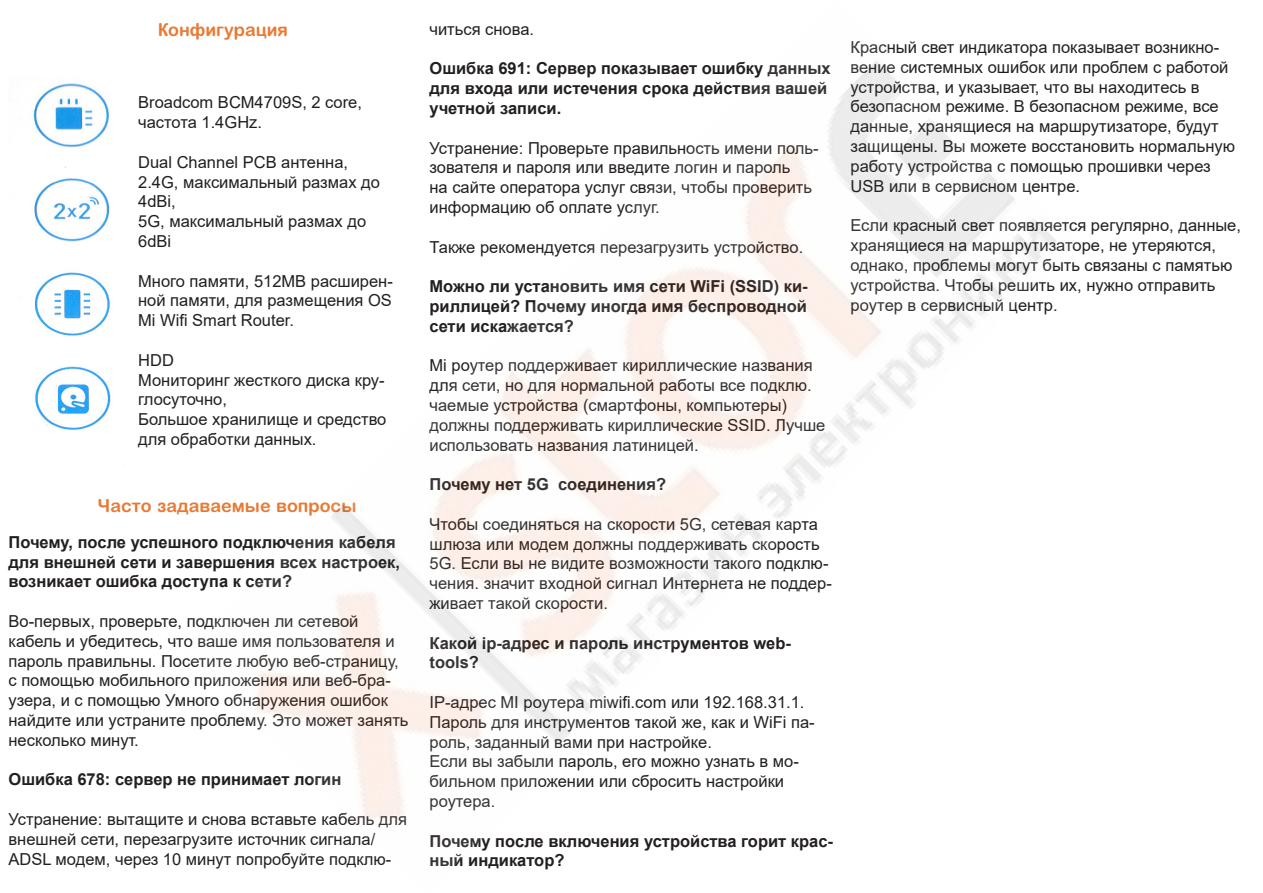
<style>
.page{position:relative;width:1263px;height:893px;background:#fff}
.page>*{position:absolute;margin:0;border:0;box-sizing:border-box;transform-origin:0 0}
.t1{font:700 18px "Arial Rounded MT Pro Cyr";color:#e87a33}
.t2{font:16.5px/19.8px "Arial";color:#231f20}
.t3{font:700 16.5px/19.8px "Arial";color:#231f20}
</style>
<div class="page">
<img style="left:33px;top:83px;width:78px;height:347px">
<p class="t1" style="left:158px;top:19px;width:131px">Конфигурация</p>
<p class="t2" style="left:138px;top:93px;width:225px">Broadcom BCM4709S, 2 core, частота 1.4GHz.</p>
<p class="t2" style="left:138px;top:152px;width:211px">Dual Channel PCB антенна,</p>
<p class="t2" style="left:138px;top:172px;width:243px">2.4G, максимальный размах до<br>4dBi,</p>
<p class="t2" style="left:138px;top:211px;width:229px">5G, максимальный размах до<br>6dBi</p>
<p class="t2" style="left:138px;top:271px;width:256px;text-align:justify">Много памяти, 512MB расширен&shy;ной памяти, для размещения OS Mi Wifi Smart Router.</p>
<p class="t2" style="left:138px;top:350px;width:37px">HDD</p>
<p class="t2" style="left:138px;top:370px;width:248px">Мониторинг жесткого диска кру&shy;глосуточно,</p>
<p class="t2" style="left:138px;top:409px;width:250px">Большое хранилище и средство для обработки данных.</p>
<p class="t1" style="left:98px;top:495px;width:260px">Часто задаваемые вопросы</p>
<p class="t3" style="left:9px;top:532px;width:393px">Почему, после успешного подключения кабеля для внешней сети и завершения всех настроек, возникает ошибка доступа к сети?</p>
<p class="t2" style="left:9px;top:611px;width:401px">Во-первых, проверьте, подключен ли сетевой кабель и убедитесь, что ваше имя пользователя и пароль правильны. Посетите любую веб-страницу, с помощью мобильного приложения или веб-бра&shy;узера, и с помощью Умного обнаружения ошибок найдите или устраните проблему. Это может занять несколько минут.</p>
<p class="t3" style="left:9px;top:770px;width:334px">Ошибка 678: сервер не принимает логин</p>
<p class="t2" style="left:9px;top:809px;width:400px">Устранение: вытащите и снова вставьте кабель для внешней сети, перезагрузите источник сигнала/<br>ADSL модем, через 10 минут попробуйте подклю-</p>
<p class="t2" style="left:429px;top:19px;width:106px">читься снова.</p>
<p class="t3" style="left:429px;top:59px;width:403px">Ошибка 691: Сервер показывает ошибку данных для входа или истечения срока действия вашей учетной записи.</p>
<p class="t2" style="left:429px;top:138px;width:390px">Устранение: Проверьте правильность имени поль&shy;зователя и пароля или введите логин и пароль<br>на сайте оператора услуг связи, чтобы проверить информацию об оплате услуг.</p>
<p class="t2" style="left:429px;top:237px;width:375px">Также рекомендуется перезагрузить устройство.</p>
<p class="t3" style="left:429px;top:277px;width:380px;text-align:justify">Можно ли установить имя сети WiFi (SSID) ки&shy;риллицей? Почему иногда имя беспроводной сети искажается?</p>
<p class="t2" style="left:429px;top:355px;width:397px">Mi роутер поддерживает кириллические названия для сети, но для нормальной работы все подклю. чаемые устройства (смартфоны, компьютеры) должны поддерживать кириллические SSID. Лучше использовать названия латиницей.</p>
<p class="t3" style="left:429px;top:475px;width:238px">Почему нет 5G соединения?</p>
<p class="t2" style="left:429px;top:514px;width:404px">Чтобы соединяться на скорости 5G, сетевая карта шлюза или модем должны поддерживать скорость 5G. Если вы не видите возможности такого подклю&shy;чения. значит входной сигнал Интернета не поддер&shy;живает такой скорости.</p>
<p class="t3" style="left:429px;top:633px;width:363px">Какой ip-адрес и пароль инструментов web&shy;tools?</p>
<p class="t2" style="left:429px;top:692px;width:387px">IP-адрес MI роутера miwifi.com или 192.168.31.1.<br>Пароль для инструментов такой же, как и WiFi па&shy;роль, заданный вами при настройке.</p>
<p class="t2" style="left:429px;top:751px;width:371px">Если вы забыли пароль, его можно узнать в мо&shy;бильном приложении или сбросить настройки роутера.</p>
<p class="t3" style="left:429px;top:831px;width:405px">Почему после включения устройства горит крас&shy;ный индикатор?</p>
<p class="t2" style="left:850px;top:37px;width:386px">Красный свет индикатора показывает возникно&shy;вение системных ошибок или проблем с работой устройства, и указывает, что вы находитесь в безопасном режиме. В безопасном режиме, все данные, хранящиеся на маршрутизаторе, будут защищены. Вы можете восстановить нормальную работу устройства с помощью прошивки через USB или в сервисном центре.</p>
<p class="t2" style="left:850px;top:215px;width:392px">Если красный свет появляется регулярно, данные, хранящиеся на маршрутизаторе, не утеряются, однако, проблемы могут быть связаны с памятью устройства. Чтобы решить их, нужно отправить роутер в сервисный центр.</p>
</div>
